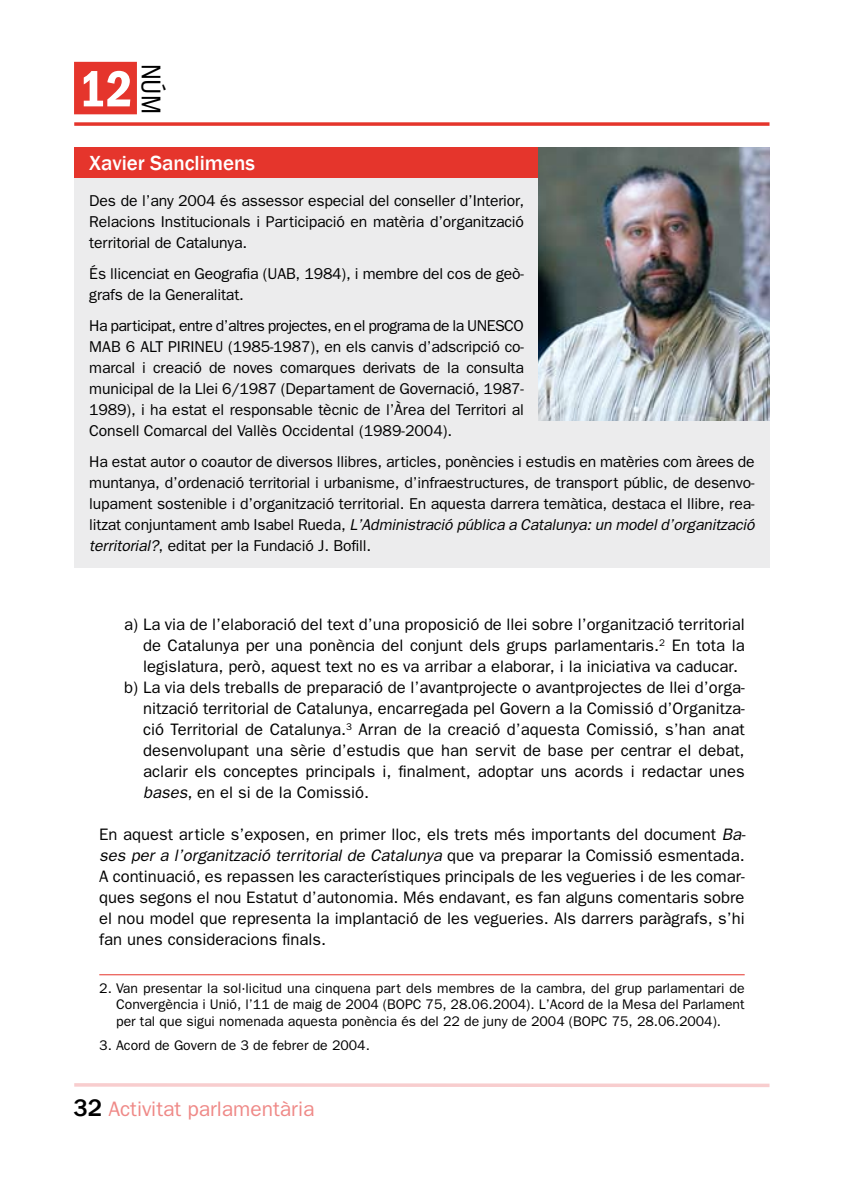
<style>
.page{position:relative;width:844px;height:1191px;background:#fff}
.page>*{position:absolute;margin:0;border:0;box-sizing:border-box;transform-origin:0 0}
.t1{font:600 condensed 52.5px "Franklin Gothic";color:#fff}
.t2{font:condensed 28px "Franklin Gothic";color:#000}
.t3{font:21px "Franklin Gothic";color:#ef8987}
.t4{font:500 21px "Franklin Gothic";color:#fff}
.t5{font:16.62px/21px "Franklin Gothic";color:#000;text-align:justify}
.t6{font:15.75px/21px "Franklin Gothic";letter-spacing:-.01em;color:#000;text-align:justify}
.t7{font:14px/16.8px "Franklin Gothic";color:#000;text-align:justify}
.s1{font-style:italic}
.s2{font-weight:500;font-size:24.5px;color:#000}
</style>
<div class="page">
<svg style="left:74px;top:1083px;width:695px;height:4px;background:#f8d3d4"></svg>
<div style="left:74px;top:62px;width:63px;height:52px;background:#e5352c"></div>
<svg style="left:74px;top:122px;width:695px;height:4px;background:#e74d45"></svg>
<div style="left:74px;top:147px;width:695px;height:420px;background:#ececed"></div>
<div style="left:74px;top:147px;width:670px;height:30px;background:#e5352c"></div>
<img style="left:539px;top:147px;width:230px;height:273px">
<hr style="left:99px;top:974px;width:645px;height:1px;background:#e5352c">
<h1 class="t1" style="left:79px;top:59px;width:55px">12</h1>
<h2 class="t2" style="left:167px;top:64px;width:52px;rotate:90deg">NÚM</h2>
<p class="t4" style="left:89px;top:150px;width:167px">Xavier Sanclimens</p>
<p class="t6" style="left:89px;top:190px;width:436px">Des de l’any 2004 és assessor especial del conseller d’Interior, Relacions Institucionals i Participació en matèria d’organització territorial de Catalunya.</p>
<p class="t6" style="left:89px;top:262px;width:436px">És llicenciat en Geografia (UAB, 1984), i membre del cos de geò&shy;grafs de la Generalitat.</p>
<p class="t6" style="left:89px;top:314px;width:436px">Ha participat, entre d’altres projectes, en el programa de la UNESCO MAB 6 ALT PIRINEU (1985-1987), en els canvis d’adscripció co&shy;marcal i creació de noves comarques derivats de la consulta municipal de la Llei 6/1987 (Departament de Governació, 1987- 1989), i ha estat el responsable tècnic de l’Àrea del Territori al Consell Comarcal del Vallès Occidental (1989-2004).</p>
<p class="t6" style="left:89px;top:450px;width:666px">Ha estat autor o coautor de diversos llibres, articles, ponències i estudis en matèries com àrees de muntanya, d’ordenació territorial i urbanisme, d’infraestructures, de transport públic, de desenvo&shy;lupament sostenible i d’organització territorial. En aquesta darrera temàtica, destaca el llibre, rea&shy;litzat conjuntament amb Isabel Rueda, <span class="s1">L’Administració pública a Catalunya: un model d’organització territorial?</span>, editat per la Fundació J. Bofill.</p>
<p class="t5" style="left:124px;top:613px;width:622px">a) La via de l’elaboració del text d’una proposició de llei sobre l’organització territorial</p>
<p class="t5" style="left:143px;top:634px;width:603px">de Catalunya per una ponència del conjunt dels grups parlamentaris.<sup>2</sup> En tota la</p>
<p class="t5" style="left:143px;top:655px;width:596px">legislatura, però, aquest text no es va arribar a elaborar, i la iniciativa va caducar.</p>
<p class="t5" style="left:124px;top:676px;width:622px">b) La via dels treballs de preparació de l’avantprojecte o avantprojectes de llei d’orga-</p>
<p class="t5" style="left:143px;top:697px;width:603px">nització territorial de Catalunya, encarregada pel Govern a la Comissió d’Organitza-</p>
<p class="t5" style="left:143px;top:718px;width:603px">ció Territorial de Catalunya.<sup>3</sup> Arran de la creació d’aquesta Comissió, s’han anat</p>
<p class="t5" style="left:143px;top:739px;width:603px">desenvolupant una sèrie d’estudis que han servit de base per centrar el debat,</p>
<p class="t5" style="left:143px;top:760px;width:603px">aclarir els conceptes principals i, finalment, adoptar uns acords i redactar unes</p>
<p class="t5" style="left:143px;top:781px;width:227px"><span class="s1">bases</span>, en el si de la Comissió.</p>
<p class="t5" style="left:99px;top:823px;width:647px">En aquest article s’exposen, en primer lloc, els trets més importants del document <span class="s1">Ba&shy;ses per a l’organització territorial de Catalunya</span> que va preparar la Comissió esmentada.<br>A continuació, es repassen les característiques principals de les vegueries i de les comar&shy;ques segons el nou Estatut d’autonomia. Més endavant, es fan alguns comentaris sobre el nou model que representa la implantació de les vegueries. Als darrers paràgrafs, s’hi fan unes consideracions finals.</p>
<p class="t7" style="left:116px;top:979px;width:630px;text-indent:-17px">2. Van presentar la sol·licitud una cinquena part dels membres de la cambra, del grup parlamentari de Convergència i Unió, l’11 de maig de 2004 (BOPC 75, 28.06.2004). L’Acord de la Mesa del Parlament per tal que sigui nomenada aquesta ponència és del 22 de juny de 2004 (BOPC 75, 28.06.2004).</p>
<p class="t7" style="left:99px;top:1037px;width:272px">3. Acord de Govern de 3 de febrer de 2004.</p>
<p class="t3" style="left:73px;top:1097px;width:242px"><span class="s2">32</span> Activitat parlamentària</p>
</div>
